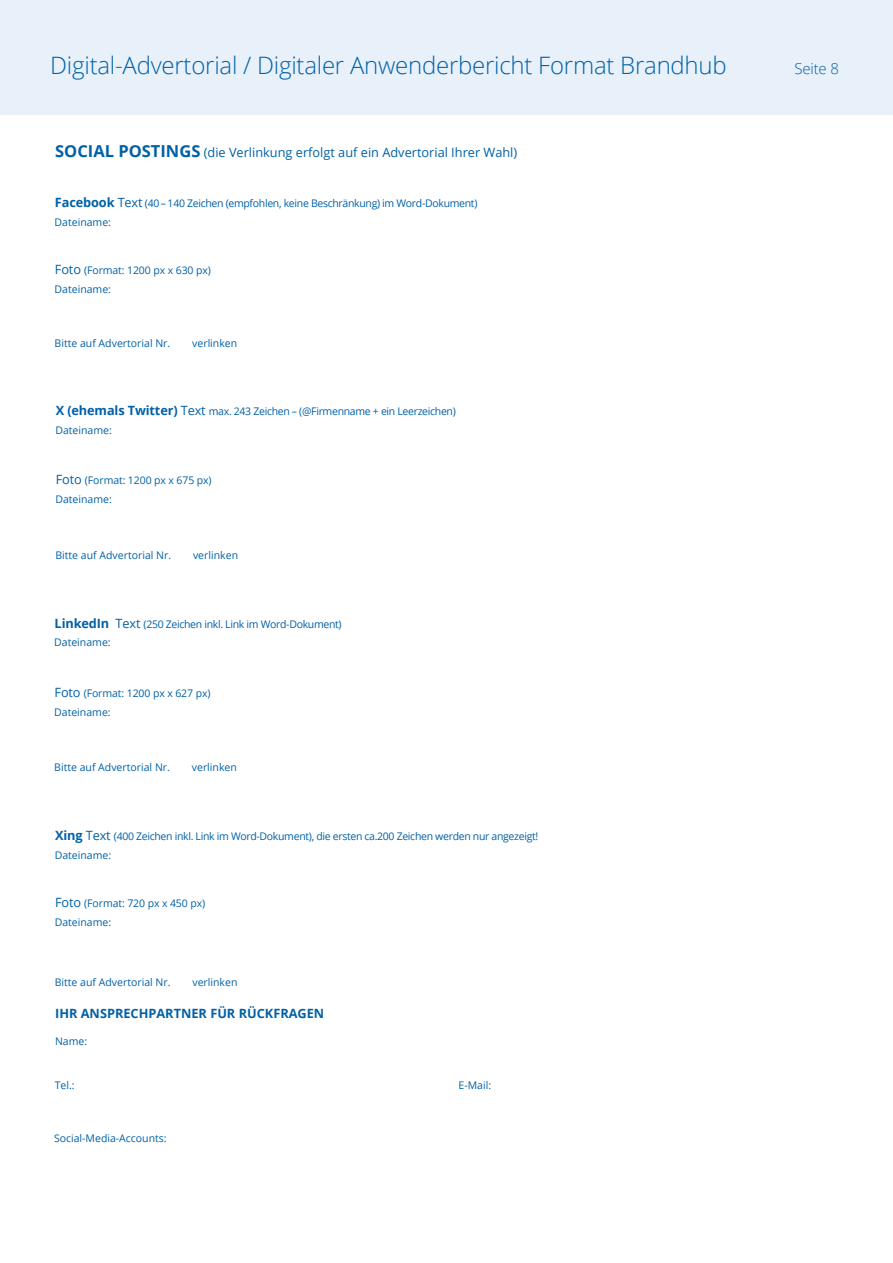
<style>
.page{position:relative;width:893px;height:1263px;background:#fff}
.page>*{position:absolute;margin:0;border:0;box-sizing:border-box;transform-origin:0 0}
.t1{font:300 24px "Open Sans";letter-spacing:-.01em;color:#0061a7}
.t2{font:300 15px "Open Sans";letter-spacing:-.01em;color:#0061a7}
.t3{font:12.75px "Open Sans";color:#0061a7}
.t4{font:700 12.75px "Open Sans";color:#0061a7}
.t5{font:10.5px/18.8px "Open Sans";letter-spacing:-.01em;color:#0061a7}
.t6{font:10.5px/18.5px "Open Sans";letter-spacing:-.03em;color:#0061a7}
.s1{font-weight:700;font-size:16.5px}
.s2{font-weight:700;font-size:12.75px}
.s3{font-size:12.75px}
</style>
<div class="page">
<div style="left:0;top:0;width:893px;height:115px;background:#e8f0f9"></div>
<h1 class="t1" style="left:50px;top:49px;width:678px">Digital-Advertorial / Digitaler Anwenderbericht Format Brandhub</h1>
<h2 class="t2" style="left:794px;top:58px;width:46px">Seite 8</h2>
<p class="t3" style="left:55px;top:144px;width:464px"><span class="s1">SOCIAL POSTINGS</span> (die Verlinkung erfolgt auf ein Advertorial Ihrer Wahl)</p>
<p class="t6" style="left:55px;top:194px;width:424px"><span class="s2">Facebook</span> <span class="s3">Text</span> (40 – 140 Zeichen (empfohlen, keine Beschränkung) im Word-Dokument)</p>
<p class="t5" style="left:55px;top:212px;width:58px">Dateiname:</p>
<p class="t5" style="left:55px;top:261px;width:157px"><span class="s3">Foto</span> (Format: 1200 px x 630 px)</p>
<p class="t5" style="left:55px;top:279px;width:58px">Dateiname:</p>
<p class="t5" style="left:55px;top:334px;width:117px">Bitte auf Advertorial Nr.</p>
<p class="t5" style="left:192px;top:334px;width:47px">verlinken</p>
<p class="t6" style="left:56px;top:402px;width:402px"><span class="s2">X (ehemals Twitter)</span> <span class="s3">Text</span> max. 243 Zeichen – (@Firmenname + ein Leerzeichen)</p>
<p class="t5" style="left:55px;top:420px;width:58px">Dateiname:</p>
<p class="t5" style="left:56px;top:471px;width:157px"><span class="s3">Foto</span> (Format: 1200 px x 675 px)</p>
<p class="t5" style="left:55px;top:490px;width:58px">Dateiname:</p>
<p class="t5" style="left:55px;top:545px;width:117px">Bitte auf Advertorial Nr.</p>
<p class="t5" style="left:193px;top:545px;width:47px">verlinken</p>
<p class="t6" style="left:55px;top:614px;width:289px"><span class="s2">LinkedIn</span> <span class="s3">Text</span> (250 Zeichen inkl. Link im Word-Dokument)</p>
<p class="t5" style="left:54px;top:633px;width:58px">Dateiname:</p>
<p class="t5" style="left:55px;top:683px;width:157px"><span class="s3">Foto</span> (Format: 1200 px x 627 px)</p>
<p class="t5" style="left:54px;top:702px;width:58px">Dateiname:</p>
<p class="t5" style="left:54px;top:757px;width:117px">Bitte auf Advertorial Nr.</p>
<p class="t5" style="left:192px;top:757px;width:47px">verlinken</p>
<p class="t6" style="left:55px;top:827px;width:485px"><span class="s2">Xing</span> <span class="s3">Text</span> (400 Zeichen inkl. Link im Word-Dokument), die ersten ca.200 Zeichen werden nur angezeigt!<br>Dateiname:</p>
<p class="t5" style="left:55px;top:893px;width:152px"><span class="s3">Foto</span> (Format: 720 px x 450 px)<br>Dateiname:</p>
<p class="t5" style="left:55px;top:973px;width:117px">Bitte auf Advertorial Nr.</p>
<p class="t5" style="left:192px;top:973px;width:47px">verlinken</p>
<p class="t4" style="left:55px;top:1004px;width:271px">IHR ANSPRECHPARTNER FÜR RÜCKFRAGEN</p>
<p class="t5" style="left:55px;top:1032px;width:34px">Name:</p>
<p class="t5" style="left:55px;top:1076px;width:21px">Tel.:</p>
<p class="t5" style="left:458px;top:1076px;width:34px">E-Mail:</p>
<p class="t5" style="left:54px;top:1129px;width:114px">Social-Media-Accounts:</p>
</div>
